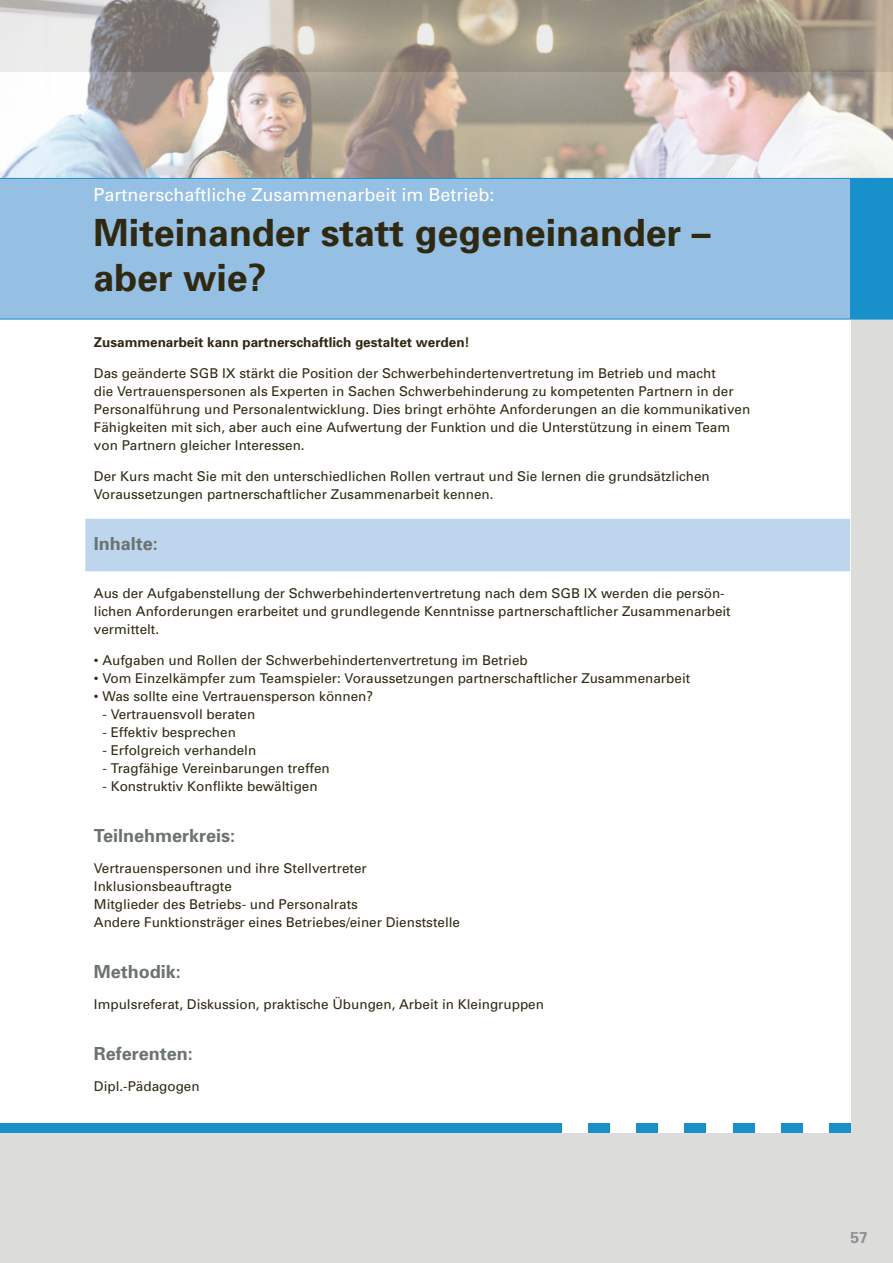
<style>
.page{position:relative;width:893px;height:1263px;background:#fff}
.page>*{position:absolute;margin:0;border:0;box-sizing:border-box;transform-origin:0 0}
.t1{font:700 37.5px/45px "Pgjncl Univers";color:#2f2912}
.t2{font:700 18px "Pgjncl Univers";color:#6b7270}
.t3{font:18px "Dwpqms Univers";color:#fff}
.t4{font:700 15.75px "Pgjncl Univers";color:#8b908e}
.t5{font:13.5px/18px "Dwpqms Univers";color:#2f2912}
.t6{font:700 13.5px "Pgjncl Univers";color:#2f2912}
</style>
<div class="page">
<div style="left:0;top:319px;width:893px;height:944px;background:#dcdcdb"></div>
<div style="left:0;top:319px;width:850px;height:814px;background:#fff"></div>
<div style="left:0;top:1124px;width:561px;height:9px;background:#1891cb"></div>
<div style="left:829px;top:1124px;width:21px;height:9px;background:#1891cb"></div>
<div style="left:588px;top:1124px;width:22px;height:9px;background:#1891cb"></div>
<div style="left:733px;top:1124px;width:21px;height:9px;background:#1891cb"></div>
<div style="left:685px;top:1124px;width:21px;height:9px;background:#1891cb"></div>
<div style="left:781px;top:1124px;width:21px;height:9px;background:#1891cb"></div>
<div style="left:637px;top:1124px;width:21px;height:9px;background:#1891cb"></div>
<div style="left:85px;top:519px;width:765px;height:52px;background:#bdd5ed"></div>
<img style="left:0;top:0;width:893px;height:178px">
<div style="left:0;top:178px;width:850px;height:141px;background:#95bfe3"></div>
<div style="left:850px;top:178px;width:43px;height:141px;background:#1891cb"></div>
<h2 class="t3" style="left:94px;top:184px;width:403px">Partnerschaftliche Zusammenarbeit im Betrieb:</h2>
<h1 class="t1" style="left:94px;top:211px;width:618px">Miteinander statt gegeneinander – aber wie?</h1>
<p class="t6" style="left:94px;top:334px;width:377px">Zusammenarbeit kann partnerschaftlich gestaltet werden!</p>
<p class="t5" style="left:94px;top:364px;width:658px">Das geänderte SGB IX stärkt die Position der Schwerbehindertenvertretung im Betrieb und macht<br>die Vertrauenspersonen als Experten in Sachen Schwerbehinderung zu kompetenten Partnern in der Personalführung und Personalentwicklung. Dies bringt erhöhte Anforderungen an die kommunikativen Fähigkeiten mit sich, aber auch eine Aufwertung der Funktion und die Unterstützung in einem Team von Partnern gleicher Interessen.</p>
<p class="t5" style="left:94px;top:467px;width:617px">Der Kurs macht Sie mit den unterschiedlichen Rollen vertraut und Sie lernen die grundsätzlichen<br>Voraus setzungen partnerschaftlicher Zusammenarbeit kennen.</p>
<h3 class="t2" style="left:94px;top:533px;width:66px">Inhalte:</h3>
<p class="t5" style="left:94px;top:584px;width:638px">Aus der Aufgabenstellung der Schwerbehindertenvertretung nach dem SGB IX werden die persön&shy;lichen Anforderungen erarbeitet und grundlegende Kenntnisse partnerschaftlicher Zusammenarbeit vermittelt.</p>
<p class="t5" style="left:94px;top:651px;width:435px">• Aufgaben und Rollen der Schwerbehindertenvertretung im Betrieb</p>
<p class="t5" style="left:94px;top:669px;width:598px">• Vom Einzelkämpfer zum Teamspieler: Voraussetzungen partnerschaftlicher Zusammenarbeit</p>
<p class="t5" style="left:94px;top:687px;width:281px">• Was sollte eine Vertrauensperson können?</p>
<p class="t5" style="left:102px;top:705px;width:154px">- Vertrauensvoll beraten</p>
<p class="t5" style="left:102px;top:723px;width:135px">- Effektiv besprechen</p>
<p class="t5" style="left:102px;top:741px;width:155px">- Erfolgreich verhandeln</p>
<p class="t5" style="left:102px;top:759px;width:229px">- Tragfähige Vereinbarungen treffen</p>
<p class="t5" style="left:102px;top:777px;width:217px">- Konstruktiv Konflikte bewältigen</p>
<h3 class="t2" style="left:94px;top:825px;width:143px">Teilnehmerkreis:</h3>
<p class="t5" style="left:94px;top:859px;width:274px">Vertrauenspersonen und ihre Stellvertreter</p>
<p class="t5" style="left:94px;top:877px;width:140px">Inklusionsbeauftragte</p>
<p class="t5" style="left:94px;top:895px;width:266px">Mitglieder des Betriebs- und Personalrats</p>
<p class="t5" style="left:94px;top:913px;width:368px">Andere Funktionsträger eines Betriebes/einer Dienststelle</p>
<h3 class="t2" style="left:94px;top:961px;width:89px">Methodik:</h3>
<p class="t5" style="left:94px;top:995px;width:452px">Impulsreferat, Diskussion, praktische Übungen, Arbeit in Kleingruppen</p>
<h3 class="t2" style="left:94px;top:1043px;width:101px">Referenten:</h3>
<p class="t5" style="left:94px;top:1077px;width:107px">Dipl.-Pädagogen</p>
<p class="t4" style="left:850px;top:1227px;width:19px">57</p>
</div>
